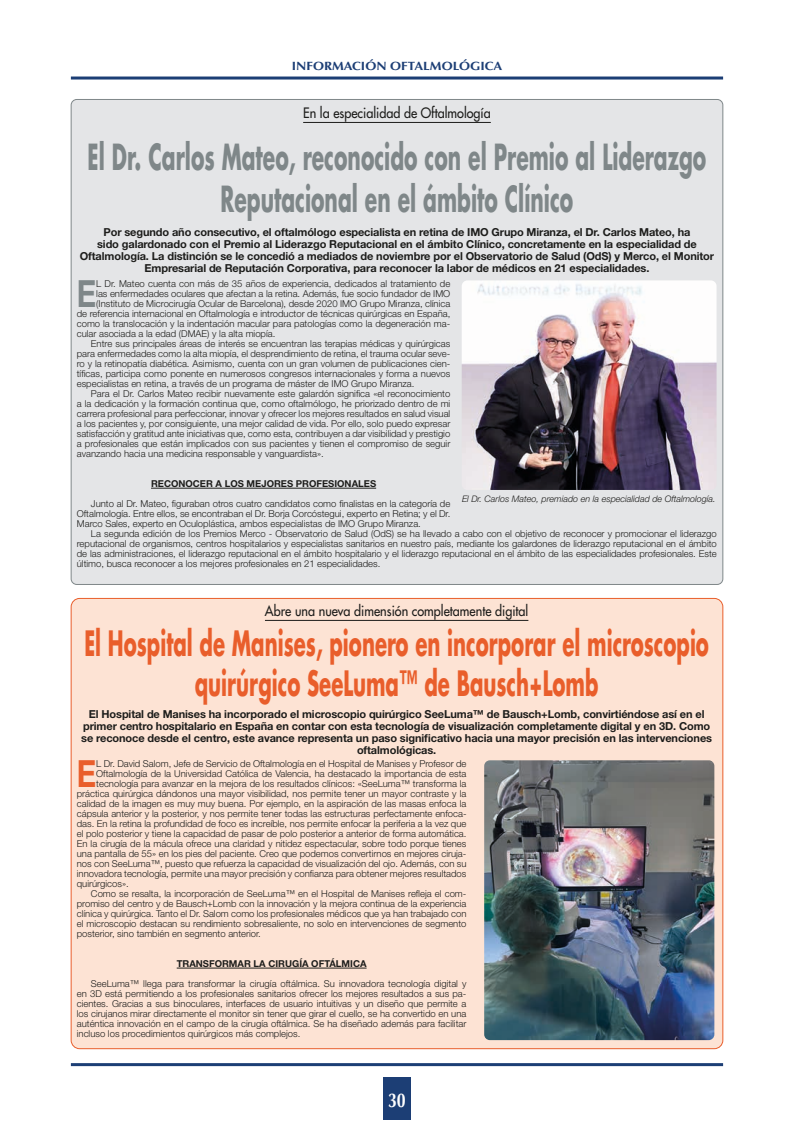
<style>
.page{position:relative;width:794px;height:1134px;background:#fff}
.page>*{position:absolute;margin:0;border:0;box-sizing:border-box;transform-origin:0 0}
.t1{font:700 37.5px "Helvetica Neue LT Std";color:#7f8789;scale:.8 1}
.t2{font:700 37.5px "Helvetica Neue LT Std";color:#e95e2b;scale:.8 1}
.t3{font:700 35px/42px "Futura Std";color:#7f8789;text-align:center;scale:.58 1}
.t4{font:700 34px/40px "Futura Std";color:#e95e2b;text-align:center;scale:.58 1}
.t5{font:700 20px "Optima LT Std";color:#fff;scale:.8 1}
.t6{font:500 14px "Futura Std";color:#1d1d1b;scale:.9 1}
.t7{font:700 12px "Optima LT Std";color:#1c3e75;scale:1.1 1}
.t8{font:700 11px/12px "Helvetica Neue LT Std";letter-spacing:-.01em;color:#1d1d1b;text-align:center}
.t9{font:300 9.5px/10px "Helvetica Neue LT Std";color:#1d1d1b;text-align:justify}
.t10{font:700 9.5px "Helvetica Neue LT Std";color:#1d1d1b}
.t11{font:italic 300 9px "Helvetica Neue LT Std";color:#1d1d1b}
</style>
<div class="page">
<div style="left:383px;top:1078px;width:28px;height:42px;background:#1c3e75"></div>
<hr style="left:71px;top:77px;width:652px;height:3px;background:#1c3e75">
<hr style="left:71px;top:1063px;width:652px;height:3px;background:#1c3e75">
<div style="left:71px;top:99px;width:652px;height:485px;background:#e4e5e7;border-radius:6px"></div>
<hr style="left:303px;top:122px;width:188px;height:1px;background:#1d1d1b">
<hr style="left:151px;top:488px;width:225px;height:1px;background:#1d1d1b">
<div style="left:71px;top:598px;width:652px;height:451px;background:#fde3d4;border-radius:9px"></div>
<hr style="left:265px;top:620px;width:263px;height:1px;background:#1d1d1b">
<hr style="left:177px;top:968px;width:189px;height:1px;background:#1d1d1b">
<img style="left:484px;top:760px;width:230px;height:280px">
<img style="left:462px;top:280px;width:254px;height:210px">
<p class="t7" style="left:292px;top:59px;width:193px">INFORMACIÓN OFTALMOLÓGICA</p>
<h3 class="t6" style="left:303px;top:104px;width:210px">En la especialidad de Oftalmología</h3>
<h2 class="t3" style="left:88px;top:135px;width:1068px">El Dr. Carlos Mateo, reconocido con el Premio al Liderazgo<br>Reputacional en el ámbito Clínico</h2>
<p class="t8" style="left:80px;top:226px;width:636px">Por segundo año consecutivo, el oftalmólogo especialista en retina de IMO Grupo Miranza, el Dr. Carlos Mateo, ha<br>sido galardonado con el Premio al Liderazgo Reputacional en el ámbito Clínico, concretamente en la especialidad de Oftalmología. La distinción se le concedió a mediados de noviembre por el Observatorio de Salud (OdS) y Merco, el Monitor Empresarial de Reputación Corporativa, para reconocer la labor de médicos en 21 especialidades.</p>
<h1 class="t1" style="left:77px;top:271px;width:26px">E</h1>
<p class="t9" style="left:96px;top:279px;width:355px">L Dr. Mateo cuenta con más de 35 años de experiencia, dedicados al tratamiento de</p>
<p class="t9" style="left:96px;top:289px;width:355px">las enfermedades oculares que afectan a la retina. Además, fue socio fundador de IMO</p>
<p class="t9" style="left:96px;top:299px;width:355px">(Instituto de Microcirugía Ocular de Barcelona), desde 2020 IMO Grupo Miranza, clínica</p>
<p class="t9" style="left:77px;top:309px;width:375px">de referencia internacional en Oftalmología e introductor de técnicas quirúrgicas en España,</p>
<p class="t9" style="left:77px;top:319px;width:375px">como la translocación y la indentación macular para patologías como la degeneración ma-</p>
<p class="t9" style="left:77px;top:329px;width:200px">cular asociada a la edad (DMAE) y la alta miopía.</p>
<p class="t9" style="left:91px;top:339px;width:361px">Entre sus principales áreas de interés se encuentran las terapias médicas y quirúrgicas</p>
<p class="t9" style="left:77px;top:349px;width:375px">para enfermedades como la alta miopía, el desprendimiento de retina, el trauma ocular seve-</p>
<p class="t9" style="left:77px;top:359px;width:375px">ro y la retinopatía diabética. Asimismo, cuenta con un gran volumen de publicaciones cien-</p>
<p class="t9" style="left:77px;top:369px;width:375px">tíficas, participa como ponente en numerosos congresos internacionales y forma a nuevos</p>
<p class="t9" style="left:77px;top:379px;width:339px">especialistas en retina, a través de un programa de máster de IMO Grupo Miranza.</p>
<p class="t9" style="left:91px;top:389px;width:361px">Para el Dr. Carlos Mateo recibir nuevamente este galardón significa «el reconocimiento</p>
<p class="t9" style="left:77px;top:399px;width:375px">a la dedicación y la formación continua que, como oftalmólogo, he priorizado dentro de mi</p>
<p class="t9" style="left:77px;top:409px;width:375px">carrera profesional para perfeccionar, innovar y ofrecer los mejores resultados en salud visual</p>
<p class="t9" style="left:77px;top:419px;width:375px">a los pacientes y, por consiguiente, una mejor calidad de vida. Por ello, solo puedo expresar</p>
<p class="t9" style="left:77px;top:429px;width:375px">satisfacción y gratitud ante iniciativas que, como esta, contribuyen a dar visibilidad y prestigio</p>
<p class="t9" style="left:77px;top:439px;width:375px">a profesionales que están implicados con sus pacientes y tienen el compromiso de seguir</p>
<p class="t9" style="left:77px;top:449px;width:248px">avanzando hacia una medicina responsable y vanguardista».</p>
<p class="t10" style="left:151px;top:478px;width:227px">RECONOCER A LOS MEJORES PROFESIONALES</p>
<p class="t9" style="left:77px;top:499px;width:375px;text-indent:14px">Junto al Dr. Mateo, figuraban otros cuatro candidatos como finalistas en la categoría de Oftalmología. Entre ellos, se encontraban el Dr. Borja Corcóstegui, experto en Retina; y el Dr.<br>Marco Sales, experto en Oculoplástica, ambos especialistas de IMO Grupo Miranza.</p>
<p class="t9" style="left:77px;top:529px;width:641px;text-indent:14px">La segunda edición de los Premios Merco - Observatorio de Salud (OdS) se ha llevado a cabo con el objetivo de reconocer y promocionar el liderazgo reputacional de organismos, centros hospitalarios y especialistas sanitarios en nuestro país, mediante los galardones de liderazgo reputacional en el ámbito de las administraciones, el liderazgo reputacional en el ámbito hospitalario y el liderazgo reputacional en el ámbito de las especialidades profesionales. Este último, busca reconocer a los mejores profesionales en 21 especialidades.</p>
<h3 class="t6" style="left:265px;top:602px;width:294px">Abre una nueva dimensión completamente digital</h3>
<h3 class="t4" style="left:84px;top:623px;width:1078px">El Hospital de Manises, pionero en incorporar el microscopio quirúrgico SeeLuma™ de Bausch+Lomb</h3>
<p class="t8" style="left:81px;top:708px;width:632px">El Hospital de Manises ha incorporado el microscopio quirúrgico SeeLuma™ de Bausch+Lomb, convirtiéndose así en el primer centro hospitalario en España en contar con esta tecnología de visualización completamente digital y en 3D. Como se reconoce desde el centro, este avance representa un paso significativo hacia una mayor precisión en las intervenciones oftalmológicas.</p>
<h1 class="t2" style="left:77px;top:750px;width:26px">E</h1>
<p class="t9" style="left:96px;top:758px;width:372px">L Dr. David Salom, Jefe de Servicio de Oftalmología en el Hospital de Manises y Profesor de</p>
<p class="t11" style="left:462px;top:493px;width:255px">El Dr. Carlos Mateo, premiado en la especialidad de Oftalmología.</p>
<p class="t9" style="left:96px;top:768px;width:372px">Oftalmología de la Universidad Católica de Valencia, ha destacado la importancia de esta</p>
<p class="t9" style="left:96px;top:778px;width:372px">tecnología para avanzar en la mejora de los resultados clínicos: «SeeLuma™ transforma la</p>
<p class="t9" style="left:77px;top:788px;width:391px">práctica quirúrgica dándonos una mayor visibilidad, nos permite tener un mayor contraste y la</p>
<p class="t9" style="left:77px;top:798px;width:391px">calidad de la imagen es muy muy buena. Por ejemplo, en la aspiración de las masas enfoca la</p>
<p class="t9" style="left:77px;top:808px;width:391px">cápsula anterior y la posterior, y nos permite tener todas las estructuras perfectamente enfoca-</p>
<p class="t9" style="left:77px;top:818px;width:391px">das. En la retina la profundidad de foco es increíble, nos permite enfocar la periferia a la vez que</p>
<p class="t9" style="left:77px;top:828px;width:391px">el polo posterior y tiene la capacidad de pasar de polo posterior a anterior de forma automática.</p>
<p class="t9" style="left:77px;top:838px;width:391px">En la cirugía de la mácula ofrece una claridad y nitidez espectacular, sobre todo porque tienes</p>
<p class="t9" style="left:77px;top:848px;width:391px">una pantalla de 55» en los pies del paciente. Creo que podemos convertirnos en mejores ciruja-</p>
<p class="t9" style="left:77px;top:858px;width:391px">nos con SeeLuma™, puesto que refuerza la capacidad de visualización del ojo. Además, con su</p>
<p class="t9" style="left:77px;top:868px;width:391px">innovadora tecnología, permite una mayor precisión y confianza para obtener mejores resultados</p>
<p class="t9" style="left:77px;top:878px;width:53px">quirúrgicos».</p>
<p class="t9" style="left:91px;top:888px;width:377px">Como se resalta, la incorporación de SeeLuma™ en el Hospital de Manises refleja el com-</p>
<p class="t9" style="left:77px;top:898px;width:391px">promiso del centro y de Bausch+Lomb con la innovación y la mejora continua de la experiencia</p>
<p class="t9" style="left:77px;top:908px;width:391px">clínica y quirúrgica. Tanto el Dr. Salom como los profesionales médicos que ya han trabajado con</p>
<p class="t9" style="left:77px;top:918px;width:391px">el microscopio destacan su rendimiento sobresaliente, no solo en intervenciones de segmento</p>
<p class="t9" style="left:77px;top:928px;width:186px">posterior, sino también en segmento anterior.</p>
<p class="t10" style="left:177px;top:958px;width:191px">TRANSFORMAR LA CIRUGÍA OFTÁLMICA</p>
<p class="t9" style="left:77px;top:978px;width:391px;text-indent:14px">SeeLuma™ llega para transformar la cirugía oftálmica. Su innovadora tecnología digital y en 3D está permitiendo a los profesionales sanitarios ofrecer los mejores resultados a sus pa&shy;cientes. Gracias a sus binoculares, interfaces de usuario intuitivas y un diseño que permite a los cirujanos mirar directamente el monitor sin tener que girar el cuello, se ha convertido en una auténtica innovación en el campo de la cirugía oftálmica. Se ha diseñado además para facilitar incluso los procedimientos quirúrgicos más complejos.</p>
<h3 class="t5" style="left:388px;top:1088px;width:24px">30</h3>
</div>
